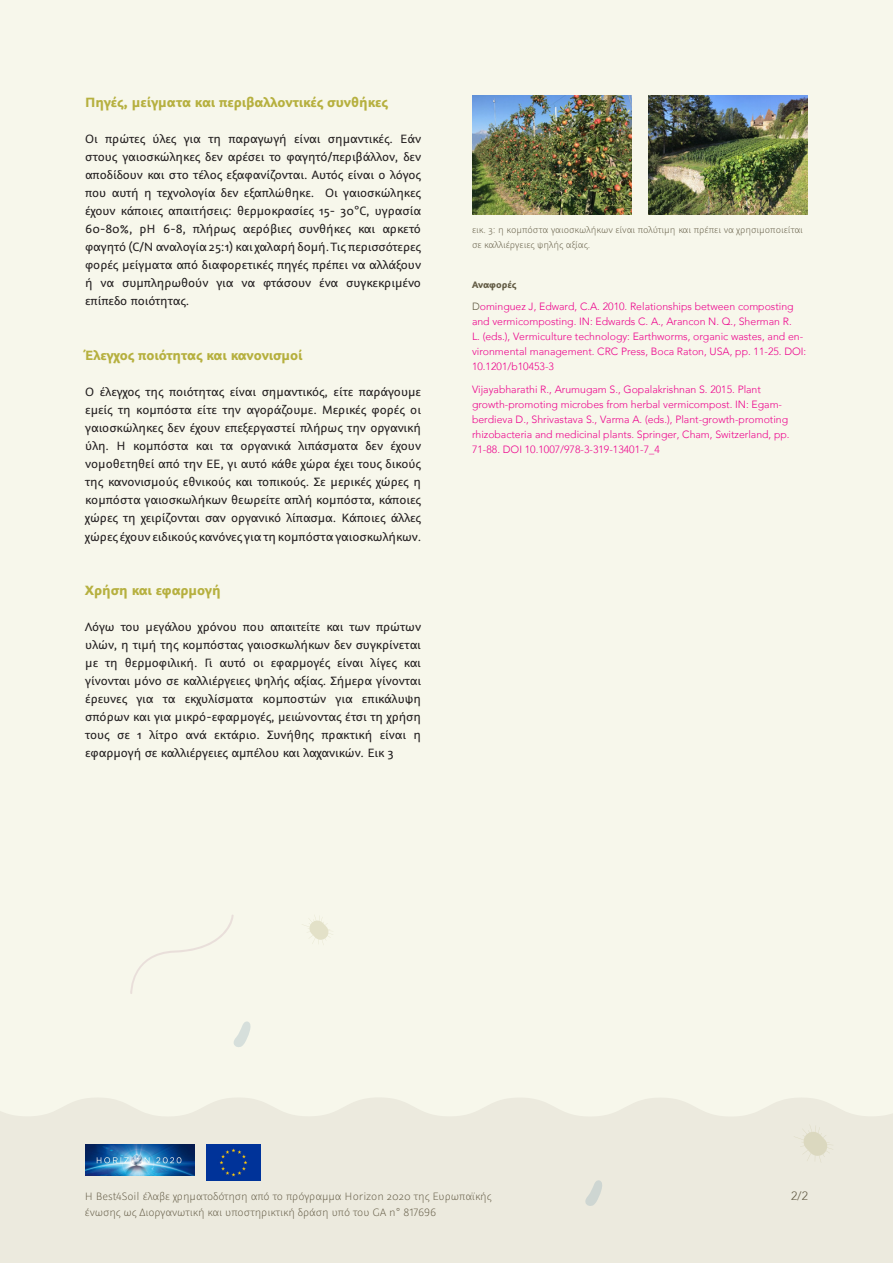
<style>
.page{position:relative;width:893px;height:1263px;background:#fff}
.page>*{position:absolute;margin:0;border:0;box-sizing:border-box;transform-origin:0 0}
.t1{font:700 15px "Graublau Sans";color:#b6b03f}
.t2{font:13.5px/18px "Graublau Sans";color:#231f20;text-align:justify}
.t3{font:300 12px/16.5px "Graublau Sans";color:#645c46}
.t4{font:300 12px "Avenir";color:#645c46}
.t5{font:300 10.5px/15px "Avenir";color:#ed028c}
.t6{font:300 10.5px/15px "Graublau Sans";color:#635c45}
.t7{font:700 10.5px "Graublau Sans";color:#635c45}
.s1{color:#635c45}
</style>
<div class="page">
<div style="left:0;top:206px;width:893px;height:891px;background:#f7f7eb"></div>
<div style="left:0;top:1097px;width:893px;height:166px;background:#eceade"></div>
<svg style="left:794px;top:1124px;width:39px;height:39px;background:#e6e4d4"></svg>
<div style="left:130px;top:914px;width:104px;height:80px;background:#f7f7eb"></div>
<svg style="left:585px;top:1180px;width:19px;height:27px"></svg>
<svg style="left:302px;top:914px;width:31px;height:31px"></svg>
<svg style="left:234px;top:1021px;width:18px;height:27px"></svg>
<div style="left:0;top:0;width:893px;height:206px;background:#f7f7eb"></div>
<img style="left:85px;top:1144px;width:109px;height:31px">
<img style="left:207px;top:1144px;width:53px;height:36px">
<img style="left:472px;top:95px;width:160px;height:120px">
<img style="left:648px;top:95px;width:160px;height:120px">
<p class="t1" style="left:85px;top:93px;width:304px">Πηγές, μείγματα και περιβαλλοντικές συνθήκες</p>
<p class="t2" style="left:85px;top:130px;width:337px">Οι πρώτες ύλες για τη παραγωγή είναι σημαντικές. Εάν στους γαιοσκώληκες δεν αρέσει το φαγητό/περιβάλλον, δεν αποδίδουν και στο τέλος εξαφανίζονται. Αυτός είναι ο λόγος που αυτή η τεχνολογία δεν εξαπλώθηκε. Οι γαιοσκώληκες έχουν κάποιες απαιτήσεις: θερμοκρασίες 15- 30°C, υγρασία 60-80%, pH 6-8, πλήρως αερόβιες συνθήκες και αρκετό φαγητό (C/N αναλογία 25:1) και χαλαρή δομή. Τις περισσότερες φορές μείγματα από διαφορετικές πηγές πρέπει να αλλάξουν ή να συμπληρωθούν για να φτάσουν ένα συγκεκριμένο επίπεδο ποιότητας.</p>
<p class="t1" style="left:85px;top:346px;width:219px">Έλεγχος ποιότητας και κανονισμοί</p>
<p class="t2" style="left:85px;top:383px;width:337px">Ο έλεγχος της ποιότητας είναι σημαντικός, είτε παράγουμε εμείς τη κομπόστα είτε την αγοράζουμε. Μερικές φορές οι γαιοσκώληκες δεν έχουν επεξεργαστεί πλήρως την οργανική ύλη. Η κομπόστα και τα οργανικά λιπάσματα δεν έχουν νομοθετηθεί από την ΕΕ, γι αυτό κάθε χώρα έχει τους δικούς της κανονισμούς εθνικούς και τοπικούς. Σε μερικές χώρες η κομπόστα γαιοσκωλήκων θεωρείτε απλή κομπόστα, κάποιες χώρες τη χειρίζονται σαν οργανικό λίπασμα. Κάποιες άλλες χώρες έχουν ειδικούς κανόνες για τη κομπόστα γαιοσκωλήκων.</p>
<p class="t1" style="left:85px;top:580px;width:137px">Χρήση και εφαρμογή</p>
<p class="t2" style="left:85px;top:617px;width:337px">Λόγω του μεγάλου χρόνου που απαιτείτε και των πρώτων υλών, η τιμή της κομπόστας γαιοσκωλήκων δεν συγκρίνεται με τη θερμοφιλική. Γι αυτό οι εφαρμογές είναι λίγες και γίνονται μόνο σε καλλιέργειες ψηλής αξίας. Σήμερα γίνονται έρευνες για τα εκχυλίσματα κομποστών για επικάλυψη σπόρων και για μικρό-εφαρμογές, μειώνοντας έτσι τη χρήση τους σε 1 λίτρο ανά εκτάριο. Συνήθης πρακτική είναι η εφαρμογή σε καλλιέργειες αμπέλου και λαχανικών. Εικ 3</p>
<p class="t6" style="left:472px;top:223px;width:332px">εικ. 3: η κομπόστα γαιοσκωλήκων είναι πολύτιμη και πρέπει να χρησιμοποιείται σε καλλιέργειες ψηλής αξίας.</p>
<p class="t7" style="left:472px;top:278px;width:46px">Αναφορές</p>
<p class="t5" style="left:472px;top:299px;width:336px"><span class="s1">D</span>ominguez J, Edward, C.A. 2010. Relationships between composting and vermicomposting. IN: Edwards C. A., Arancon N. Q., Sherman R.<br>L. (eds.), Vermiculture technology: Earthworms, organic wastes, and en&shy;vironmental management. CRC Press, Boca Raton, USA, pp. 11-25. DOI:<br>10.1201/b10453-3</p>
<p class="t5" style="left:472px;top:381px;width:319px">Vijayabharathi R., Arumugam S., Gopalakrishnan S. 2015. Plant growth-promoting microbes from herbal vermicompost. IN: Egam&shy;berdieva D., Shrivastava S., Varma A. (eds.), Plant-growth-promoting rhizobacteria and medicinal plants. Springer, Cham, Switzerland, pp.<br>71-88. DOI 10.1007/978-3-319-13401-7_4</p>
<p class="t3" style="left:85px;top:1187px;width:408px">Η Best4Soil έλαβε χρηματοδότηση από το πρόγραμμα Horizon 2020 της Ευρωπαϊκής ένωσης ως Διοργανωτική και υποστηρικτική δράση υπό του GA n° 817696</p>
<p class="t4" style="left:791px;top:1189px;width:18px">2/2</p>
</div>
